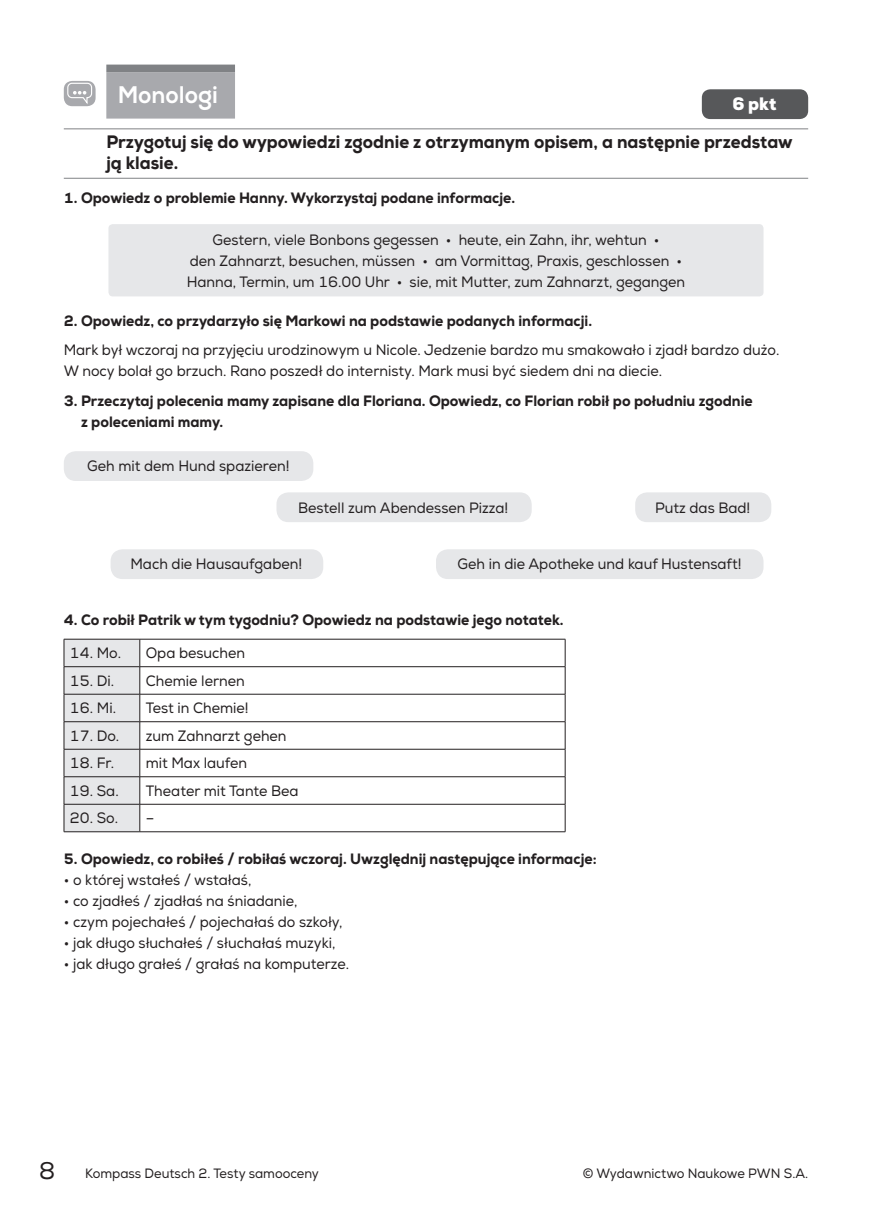
<style>
.page{position:relative;width:872px;height:1212px;background:#fff}
.page>*{position:absolute;margin:0;border:0;box-sizing:border-box;transform-origin:0 0}
.t1{font:800 24px "Nexa";color:#fff;scale:.95 1}
.t2{font:800 18px/21px "Nexa";color:#231f20;scale:.95 1}
.t3{font:900 18px "Nexa";color:#fff;scale:.95 1}
.t4{font:15px/21px "Nexa";color:#231f20;text-align:center;scale:.95 1}
.t5{font:800 15px/21px "Nexa";color:#231f20;scale:.95 1}
.t6{font:13.5px "Nexa";color:#231f20;scale:.95 1}
.s1{font-size:24px}
</style>
<div class="page">
<div style="left:106px;top:65px;width:129px;height:7px;background:#808285"></div>
<div style="left:106px;top:72px;width:129px;height:47px;background:#a8a9ad"></div>
<hr style="left:64px;top:128px;width:744px;height:1px;background:#808285">
<hr style="left:64px;top:178px;width:744px;height:1px;background:#808285">
<div style="left:108px;top:224px;width:655px;height:72px;background:#e6e7e9;border-radius:4px"></div>
<hr style="left:140px;top:639px;width:425px;height:1px;background:#231f20">
<hr style="left:140px;top:666px;width:425px;height:1px;background:#231f20">
<hr style="left:140px;top:694px;width:425px;height:1px;background:#231f20">
<hr style="left:140px;top:721px;width:425px;height:1px;background:#231f20">
<hr style="left:140px;top:749px;width:425px;height:1px;background:#231f20">
<hr style="left:140px;top:776px;width:425px;height:1px;background:#231f20">
<hr style="left:140px;top:804px;width:425px;height:1px;background:#231f20">
<svg style="left:64px;top:639px;width:76px;height:192px"></svg>
<svg style="left:565px;top:639px;width:1px;height:192px"></svg>
<hr style="left:64px;top:831px;width:76px;height:1px;background:#231f20">
<hr style="left:140px;top:831px;width:425px;height:1px;background:#231f20">
<div style="left:702px;top:89px;width:106px;height:30px;background:#57585a;border-radius:9px"></div>
<div style="left:64px;top:81px;width:32px;height:25px;background:#a8a9ad;border-radius:9px"></div>
<svg style="left:67px;top:82px;width:26px;height:24px"></svg>
<div style="left:64px;top:451px;width:249px;height:30px;background:#e6e7e9;border-radius:12px"></div>
<div style="left:276px;top:492px;width:255px;height:30px;background:#e6e7e9;border-radius:12px"></div>
<div style="left:635px;top:492px;width:136px;height:30px;background:#e6e7e9;border-radius:12px"></div>
<div style="left:111px;top:549px;width:212px;height:30px;background:#e6e7e9;border-radius:12px"></div>
<div style="left:436px;top:549px;width:327px;height:30px;background:#e6e7e9;border-radius:12px"></div>
<h1 class="t1" style="left:118px;top:80px;width:107px">Monologi</h1>
<p class="t2" style="left:106px;top:132px;width:724px">Przygotuj się do wypowiedzi zgodnie z otrzymanym opisem, a następnie przedstaw ją klasie.</p>
<p class="t5" style="left:64px;top:187px;width:476px">1. Opowiedz o problemie Hanny. Wykorzystaj podane informacje.</p>
<p class="t4" style="left:187px;top:229px;width:526px">Gestern, viele Bonbons gegessen • heute, ein Zahn, ihr, wehtun •<br>den Zahnarzt, besuchen, müssen • am Vormittag, Praxis, geschlossen •<br>Hanna, Termin, um 16.00 Uhr • sie, mit Mutter, zum Zahnarzt, gegangen</p>
<p class="t5" style="left:64px;top:310px;width:557px">2. Opowiedz, co przydarzyło się Markowi na podstawie podanych informacji.</p>
<p class="t4" style="left:64px;top:340px;width:754px;text-align:left">Mark był wczoraj na przyjęciu urodzinowym u Nicole. Jedzenie bardzo mu smakowało i zjadł bardzo dużo.<br>W nocy bolał go brzuch. Rano poszedł do internisty. Mark musi być siedem dni na diecie.</p>
<p class="t5" style="left:81px;top:390px;width:708px;text-indent:-17px">3. Przeczytaj polecenia mamy zapisane dla Floriana. Opowiedz, co Florian robił po południu zgodnie z poleceniami mamy.</p>
<p class="t3" style="left:732px;top:92px;width:48px">6 pkt</p>
<p class="t4" style="left:87px;top:456px;width:214px">Geh mit dem Hund spazieren!</p>
<p class="t4" style="left:298px;top:497px;width:223px">Bestell zum Abendessen Pizza!</p>
<p class="t4" style="left:655px;top:497px;width:102px">Putz das Bad!</p>
<p class="t4" style="left:130px;top:554px;width:182px">Mach die Hausaufgaben!</p>
<p class="t4" style="left:457px;top:554px;width:300px">Geh in die Apotheke und kauf Hustensaft!</p>
<p class="t5" style="left:64px;top:609px;width:527px">4. Co robił Patrik w tym tygodniu? Opowiedz na podstawie jego notatek.</p>
<p class="t4" style="left:70px;top:643px;width:55px">14. Mo.</p>
<p class="t4" style="left:146px;top:643px;width:106px">Opa besuchen</p>
<p class="t4" style="left:70px;top:670px;width:48px">15. Di.</p>
<p class="t4" style="left:146px;top:670px;width:106px">Chemie lernen</p>
<p class="t4" style="left:70px;top:698px;width:50px">16. Mi.</p>
<p class="t4" style="left:146px;top:698px;width:110px">Test in Chemie!</p>
<p class="t4" style="left:70px;top:725px;width:53px">17. Do.</p>
<p class="t4" style="left:146px;top:725px;width:150px">zum Zahnarzt gehen</p>
<p class="t4" style="left:70px;top:753px;width:48px">18. Fr.</p>
<p class="t4" style="left:146px;top:753px;width:108px">mit Max laufen</p>
<p class="t4" style="left:70px;top:780px;width:53px">19. Sa.</p>
<p class="t4" style="left:146px;top:780px;width:162px">Theater mit Tante Bea</p>
<p class="t4" style="left:70px;top:808px;width:52px">20. So.</p>
<p class="t4" style="left:146px;top:808px;width:11px">–</p>
<p class="t5" style="left:64px;top:848px;width:562px">5. Opowiedz, co robiłeś / robiłaś wczoraj. Uwzględnij następujące informacje:</p>
<p class="t4" style="left:64px;top:869px;width:199px">• o której wstałeś / wstałaś,</p>
<p class="t4" style="left:64px;top:890px;width:248px">• co zjadłeś / zjadłaś na śniadanie,</p>
<p class="t4" style="left:64px;top:911px;width:295px">• czym pojechałeś / pojechałaś do szkoły,</p>
<p class="t4" style="left:64px;top:932px;width:287px">• jak długo słuchałeś / słuchałaś muzyki,</p>
<p class="t4" style="left:64px;top:953px;width:302px">• jak długo grałeś / grałaś na komputerze.</p>
<p class="t6" style="left:39px;top:1165px;width:296px"><span class="s1">8</span> Kompass Deutsch 2. Testy samooceny</p>
<p class="t6" style="left:583px;top:1165px;width:239px">© Wydawnictwo Naukowe PWN S.A.</p>
</div>
